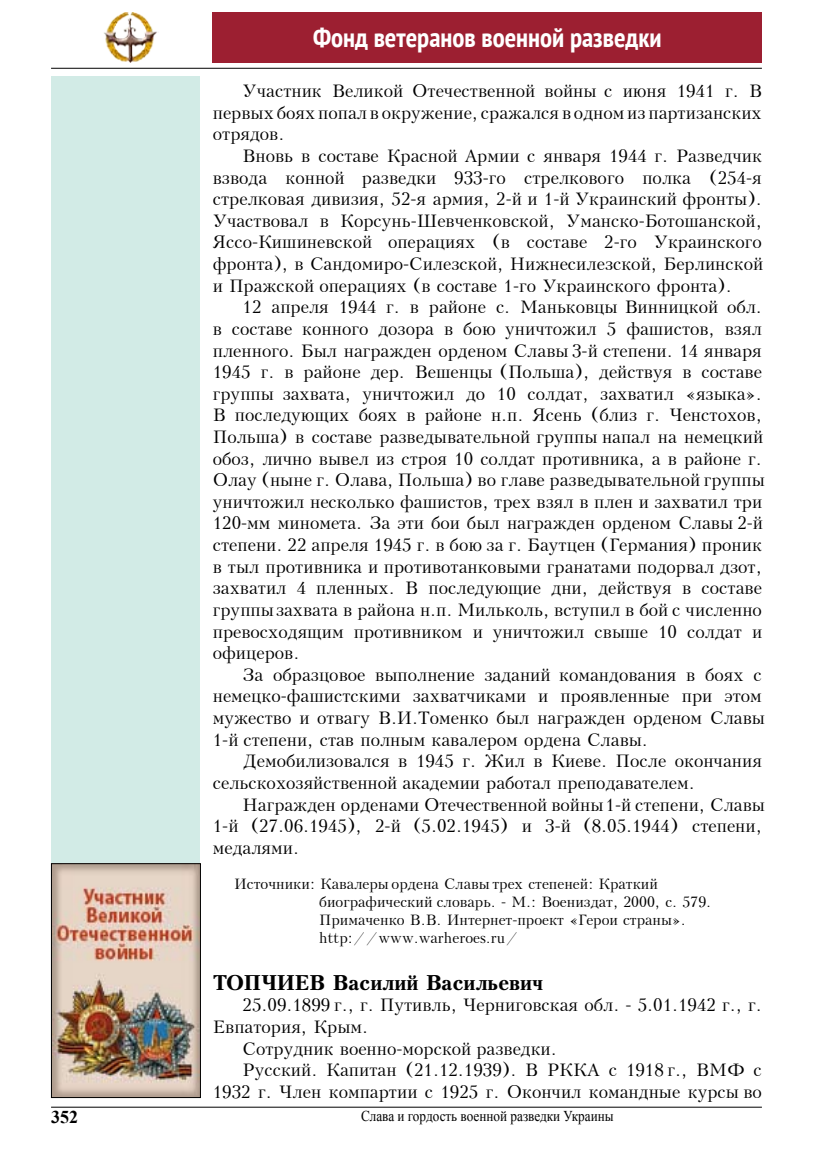
<style>
.page{position:relative;width:813px;height:1149px;background:#fff}
.page>*{position:absolute;margin:0;border:0;box-sizing:border-box;transform-origin:0 0}
.t1{font:700 condensed 27px "PT Sans";color:#fff}
.t2{font:700 21px "Peterburg";color:#000}
.t3{font:18px/21.6px "Peterburg";color:#000}
.t4{font:700 18px "Times New Roman";color:#000}
.t5{font:15px/18px "Peterburg";color:#000}
.t6{font:15px "Times New Roman";color:#000;scale:.88 1}
</style>
<div class="page">
<div style="left:51px;top:77px;width:149px;height:1020px;background:#d2ebe6"></div>
<hr style="left:51px;top:1106px;width:710px;height:1px;background:#000">
<div style="left:213px;top:13px;width:548px;height:50px;background:#9c1f31"></div>
<img style="left:104px;top:13px;width:53px;height:50px">
<hr style="left:51px;top:68px;width:710px;height:1px;background:#000">
<img style="left:53px;top:865px;width:146px;height:230px">
<div style="left:51px;top:863px;width:150px;height:234px;border:1px solid #000"></div>
<h1 class="t1" style="left:313px;top:20px;width:350px">Фонд ветеранов военной разведки</h1>
<p class="t3" style="left:213px;top:80px;width:550px;text-align:justify;text-indent:30px">Участник Великой Отечественной войны с июня 1941 г. В первых боях попал в окружение, сражался в одном из партизанских отрядов.</p>
<p class="t3" style="left:213px;top:145px;width:551px;text-align:justify;text-indent:30px">Вновь в составе Красной Армии с января 1944 г. Разведчик взвода конной разведки 933-го стрелкового полка (254-я стрелковая дивизия, 52-я армия, 2-й и 1-й Украинский фронты).<br>Участвовал в Корсунь-Шевченковской, Уманско-Ботошанской, Яссо-Кишиневской операциях (в составе 2-го Украинского фронта), в Сандомиро-Силезской, Нижнесилезской, Берлинской и Пражской операциях (в составе 1-го Украинского фронта).</p>
<p class="t3" style="left:213px;top:296px;width:553px;text-indent:30px">12 апреля 1944 г. в районе с. Маньковцы Винницкой обл. в составе конного дозора в бою уничтожил 5 фашистов, взял пленного. Был награжден орденом Славы 3-й степени. 14 января 1945 г. в районе дер. Вешенцы (Польша), действуя в составе группы захвата, уничтожил до 10 солдат, захватил «языка».<br>В последующих боях в районе н.п. Ясень (близ г. Ченстохов, Польша) в составе разведывательной группы напал на немецкий обоз, лично вывел из строя 10 солдат противника, а в районе г.<br>Олау (ныне г. Олава, Польша) во главе разведывательной группы уничтожил несколько фашистов, трех взял в плен и захватил три 120-мм миномета. За эти бои был награжден орденом Славы 2-й степени. 22 апреля 1945 г. в бою за г. Баутцен (Германия) проник в тыл противника и противотанковыми гранатами подорвал дзот, захватил 4 пленных. В последующие дни, действуя в составе группы захвата в района н.п. Мильколь, вступил в бой с численно превосходящим противником и уничтожил свыше 10 солдат и офицеров.</p>
<p class="t3" style="left:213px;top:663px;width:553px;text-indent:30px">За образцовое выполнение заданий командования в боях с немецко-фашистскими захватчиками и проявленные при этом мужество и отвагу В.И.Томенко был награжден орденом Славы 1-й степени, став полным кавалером ордена Славы.</p>
<p class="t3" style="left:213px;top:750px;width:550px;text-indent:30px">Демобилизовался в 1945 г. Жил в Киеве. После окончания сельскохозяйственной академии работал преподавателем.</p>
<p class="t3" style="left:213px;top:793px;width:553px;text-indent:30px">Награжден орденами Отечественной войны 1-й степени, Славы<br>1-й (27.06.1945), 2-й (5.02.1945) и 3-й (8.05.1944) степени, медалями.</p>
<p class="t5" style="left:319px;top:874px;width:393px;text-indent:-85px">Источники: Кавалеры ордена Славы трех степеней: Краткий биографический словарь. - М.: Воениздат, 2000, с. 579.<br>Примаченко В.В. Интернет-проект «Герои страны». http://www.warheroes.ru/</p>
<p class="t2" style="left:213px;top:969px;width:332px">ТОПЧИЕВ Василий Васильевич</p>
<p class="t3" style="left:242px;top:994px;width:520px">25.09.1899 г., г. Путивль, Черниговская обл. - 5.01.1942 г., г.</p>
<p class="t3" style="left:213px;top:1015px;width:157px">Евпатория, Крым.</p>
<p class="t3" style="left:242px;top:1037px;width:315px">Сотрудник военно-морской разведки.</p>
<p class="t3" style="left:242px;top:1058px;width:520px">Русский. Капитан (21.12.1939). В РККА с 1918 г., ВМФ с</p>
<p class="t3" style="left:213px;top:1080px;width:550px">1932 г. Член компартии с 1925 г. Окончил командные курсы во</p>
<p class="t4" style="left:51px;top:1103px;width:28px">352</p>
<p class="t6" style="left:361px;top:1105px;width:288px">Слава и гордость военной разведки Украины</p>
</div>
